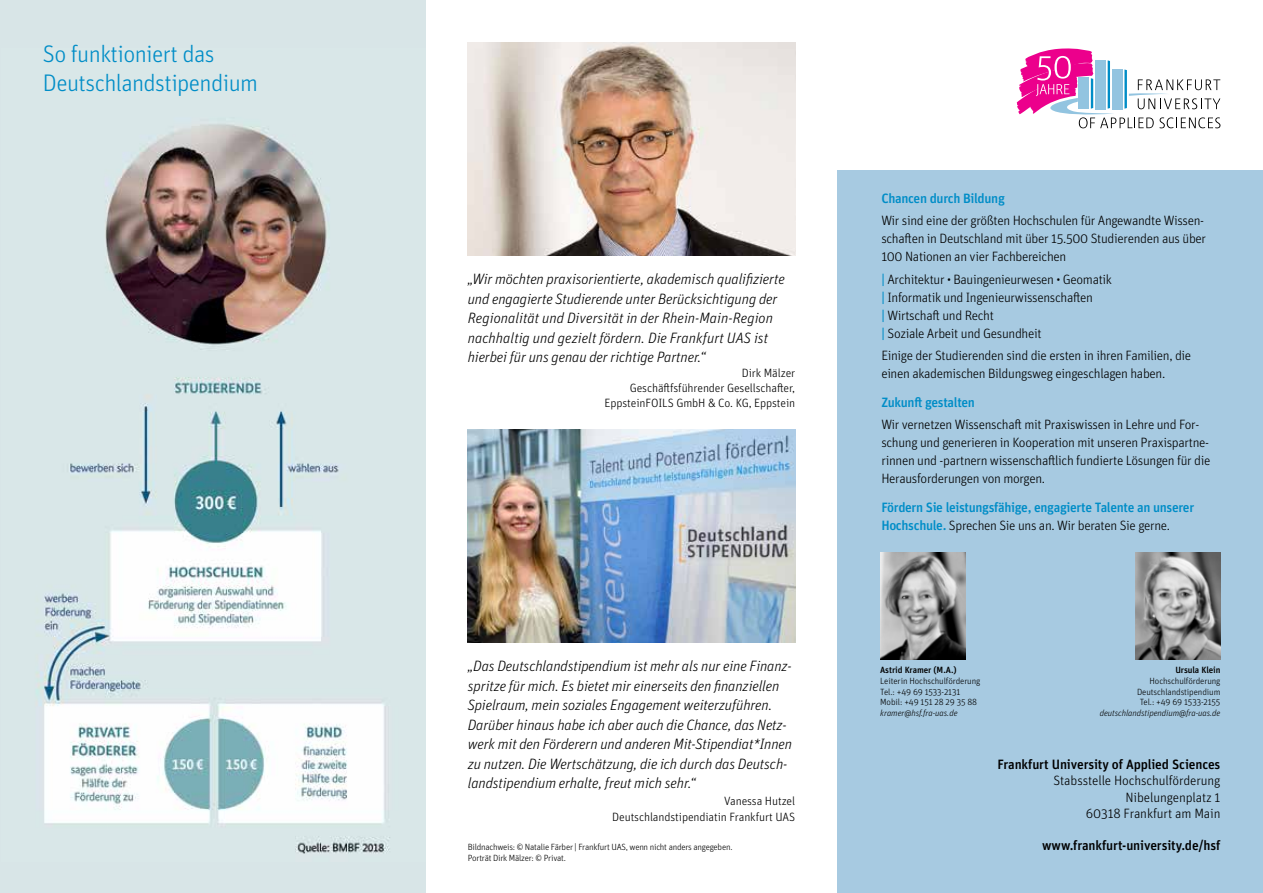
<style>
.page{position:relative;width:1263px;height:893px;background:#fff}
.page>*{position:absolute;margin:0;border:0;box-sizing:border-box;transform-origin:0 0}
.t1{font:300 24px/28.8px "Unit Pro";letter-spacing:-.025em;color:#008dc7}
.t2{font:italic 300 15px/19.5px "Unit Pro";letter-spacing:-.01em;color:#000}
.t3{font:300 13.5px/18px "Unit Pro";letter-spacing:-.025em;color:#000}
.t4{font:500 13.5px/18px "Unit Pro";letter-spacing:-.025em;color:#008dc7}
.t5{font:500 13.5px "Unit Pro";letter-spacing:-.01em;color:#000}
.t6{font:300 12px/15px "Unit Pro";letter-spacing:-.01em;color:#000;text-align:right}
.t7{font:300 9px/10.8px "Unit Pro";letter-spacing:-.015em;color:#000}
.t8{font:italic 300 9px "Unit Pro";letter-spacing:-.01em;color:#000}
.t9{font:500 9px "Unit Pro";letter-spacing:-.01em;color:#000}
.s1{font-weight:500;color:#008dc7}
.s2{font-weight:300;color:#000}
</style>
<div class="page">
<div style="left:838px;top:170px;width:425px;height:723px;background:#a7cae1"></div>
<img style="left:468px;top:429px;width:327px;height:213px">
<img style="left:468px;top:43px;width:327px;height:212px">
<div style="left:0;top:0;width:425px;height:893px;background:#d8e5e7"></div>
<img style="left:36px;top:124px;width:354px;height:730px">
<img style="left:1135px;top:553px;width:85px;height:106px">
<img style="left:880px;top:553px;width:85px;height:106px">
<svg style="left:1017px;top:48px;width:203px;height:80px"></svg>
<h1 class="t1" style="left:43px;top:39px;width:217px">So funktioniert das<br>Deutschlandstipendium</h1>
<p class="t2" style="left:468px;top:269px;width:318px">„Wir möchten praxisorientierte, akademisch qualifizierte und engagierte Studierende unter Berücksichtigung der Regionalität und Diversität in der Rhein-Main-Region nachhaltig und gezielt fördern. Die Frankfurt UAS ist hierbei für uns genau der richtige Partner.“</p>
<p class="t6" style="left:604px;top:365px;width:192px">Dirk Mälzer<br>Geschäftfsführender Gesellschafter,<br>EppsteinFOILS GmbH &amp; Co. KG, Eppstein</p>
<p class="t2" style="left:468px;top:656px;width:326px">„Das Deutschlandstipendium ist mehr als nur eine Finanz&shy;spritze für mich. Es bietet mir einerseits den finanziellen Spielraum, mein soziales Engagement weiterzuführen.<br>Darüber hinaus habe ich aber auch die Chance, das Netz&shy;werk mit den Förderern und anderen Mit-Stipendiat*Innen zu nutzen. Die Wertschätzung, die ich durch das Deutsch&shy;landstipendium erhalte, freut mich sehr.“</p>
<p class="t6" style="left:612px;top:792px;width:184px;line-height:16.5px">Vanessa Hutzel<br>Deutschlandstipendiatin Frankfurt UAS</p>
<p class="t7" style="left:468px;top:842px;width:266px">Bildnachweis: © Natalie Färber | Frankfurt UAS, wenn nicht anders angegeben.<br>Porträt Dirk Mälzer: © Privat.</p>
<p class="t4" style="left:881px;top:189px;width:125px">Chancen durch Bildung</p>
<p class="t3" style="left:881px;top:211px;width:326px">Wir sind eine der größten Hochschulen für Angewandte Wissen&shy;schaften in Deutschland mit über 15.500 Studierenden aus über<br>100 Nationen an vier Fachbereichen</p>
<p class="t3" style="left:881px;top:270px;width:232px"><span class="s1">|</span> Architektur • Bauingenieurwesen • Geomatik <span class="s1">|</span> Informatik und Ingenieurwissenschaften<br><span class="s1">|</span> Wirtschaft und Recht<br><span class="s1">|</span> Soziale Arbeit und Gesundheit</p>
<p class="t3" style="left:881px;top:346px;width:311px">Einige der Studierenden sind die ersten in ihren Familien, die einen akademischen Bildungsweg eingeschlagen haben.</p>
<p class="t4" style="left:881px;top:392px;width:95px">Zukunft gestalten</p>
<p class="t3" style="left:881px;top:415px;width:331px">Wir vernetzen Wissenschaft mit Praxiswissen in Lehre und For&shy;schung und generieren in Kooperation mit unseren Praxispartne&shy;rinnen und -partnern wissenschaftlich fundierte Lösungen für die Herausforderungen von morgen.</p>
<p class="t4" style="left:881px;top:498px;width:314px">Fördern Sie leistungsfähige, engagierte Talente an unserer<br>Hochschule. <span class="s2">Sprechen Sie uns an. Wir beraten Sie gerne.</span></p>
<p class="t9" style="left:880px;top:663px;width:78px">Astrid Kramer (M.A.)</p>
<p class="t7" style="left:880px;top:675px;width:102px">Leiterin Hochschulförderung<br>Tel.: +49 69 1533-2131<br>Mobil: +49 151 28 29 35 88</p>
<p class="t8" style="left:880px;top:707px;width:79px">kramer@hsf.fra-uas.de</p>
<p class="t9" style="left:1175px;top:663px;width:47px">Ursula Klein</p>
<p class="t7" style="left:1137px;top:675px;width:85px;text-align:justify;text-indent:13px">Hochschulförderung Deutschlandstipendium Tel.: +49 69 1533-2155</p>
<p class="t8" style="left:1100px;top:707px;width:122px">deutschlandstipendium@fra-uas.de</p>
<p class="t5" style="left:997px;top:755px;width:224px">Frankfurt University of Applied Sciences</p>
<p class="t3" style="left:1053px;top:772px;width:168px;line-height:16.2px;text-align:right">Stabsstelle Hochschulförderung<br>Nibelungenplatz 1<br>60318 Frankfurt am Main</p>
<p class="t5" style="left:1042px;top:836px;width:180px">www.frankfurt-university.de/hsf</p>
</div>
